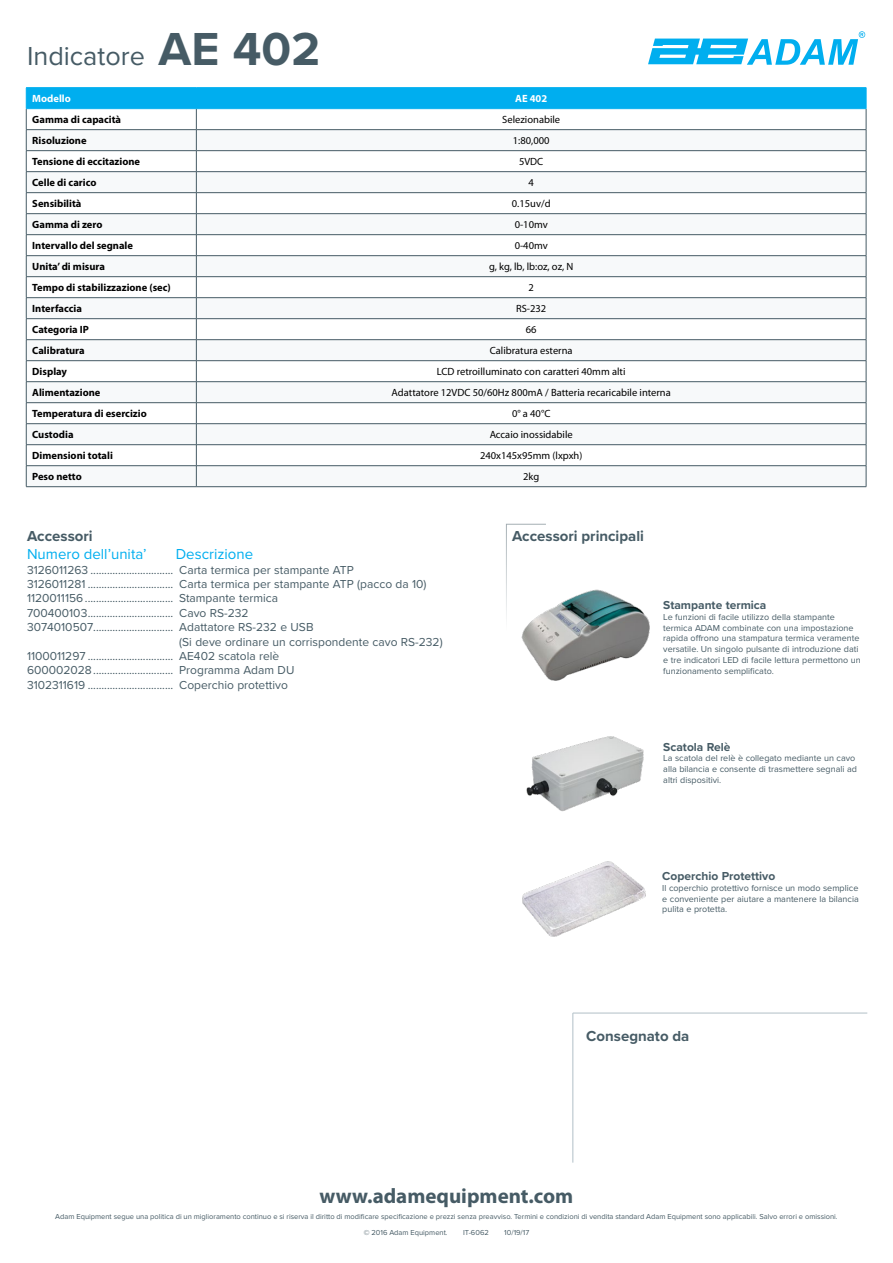
<style>
.page{position:relative;width:893px;height:1263px;background:#fff}
.page>*{position:absolute;margin:0;border:0;box-sizing:border-box;transform-origin:0 0}
.t1{font:27px "Proxima Nova";color:#465b65}
.t2{font:700 21px "Myriad Pro";color:#465b65}
.t3{font:700 15px "Proxima Nova";color:#465b65}
.t4{font:15px "Proxima Nova";color:#00aeef}
.t5{font:12px "Proxima Nova";color:#465b65}
.t6{font:700 12px "Proxima Nova";color:#465b65}
.t7{font:700 10.5px "Myriad Pro";color:#000}
.t8{font:10.5px "Myriad Pro";color:#000}
.t9{font:700 10.5px "Myriad Pro";color:#fff}
.t10{font:9px/10.8px "Proxima Nova";color:#465b65}
.t11{font:7.5px/15.5px "Proxima Nova";color:#465b65}
.s1{font-weight:700;font-size:48px}
</style>
<div class="page">
<hr style="left:26px;top:486px;width:170px;height:1px;background:#465b65">
<hr style="left:196px;top:486px;width:670px;height:1px;background:#465b65">
<hr style="left:26px;top:87px;width:170px;height:1px;background:#00aeef">
<hr style="left:196px;top:87px;width:670px;height:1px;background:#00aeef">
<svg style="left:26px;top:88px;width:841px;height:398px"></svg>
<hr style="left:26px;top:108px;width:170px;height:1px;background:#00aeef">
<hr style="left:196px;top:108px;width:670px;height:1px;background:#00aeef">
<svg style="left:648px;top:31px;width:217px;height:34px"></svg>
<img style="left:521px;top:589px;width:129px;height:92px">
<img style="left:526px;top:736px;width:118px;height:76px">
<img style="left:522px;top:861px;width:124px;height:76px">
<hr style="left:573px;top:1013px;width:294px;height:1px;background:#b1bfc7">
<hr style="left:573px;top:1013px;width:1px;height:149px;background:#b1bfc7">
<svg style="left:506px;top:523px;width:41px;height:109px"></svg>
<h1 class="t1" style="left:27px;top:36px;width:295px">Indicatore <span class="s1">AE 402</span></h1>
<p class="t9" style="left:32px;top:92px;width:40px">Modello</p>
<p class="t9" style="left:515px;top:92px;width:34px">AE 402</p>
<p class="t7" style="left:32px;top:113px;width:90px">Gamma di capacità</p>
<p class="t8" style="left:502px;top:113px;width:60px">Selezionabile</p>
<p class="t7" style="left:32px;top:134px;width:56px">Risoluzione</p>
<p class="t8" style="left:513px;top:134px;width:38px">1:80,000</p>
<p class="t7" style="left:32px;top:155px;width:109px">Tensione di eccitazione</p>
<p class="t8" style="left:519px;top:155px;width:26px">5VDC</p>
<p class="t7" style="left:32px;top:176px;width:66px">Celle di carico</p>
<p class="t8" style="left:528px;top:176px;width:7px">4</p>
<p class="t7" style="left:32px;top:197px;width:51px">Sensibilità</p>
<p class="t8" style="left:512px;top:197px;width:40px">0.15uv/d</p>
<p class="t7" style="left:32px;top:218px;width:72px">Gamma di zero</p>
<p class="t8" style="left:515px;top:218px;width:35px">0-10mv</p>
<p class="t7" style="left:32px;top:239px;width:102px">Intervallo del segnale</p>
<p class="t8" style="left:515px;top:239px;width:35px">0-40mv</p>
<p class="t7" style="left:32px;top:260px;width:74px">Unita’ di misura</p>
<p class="t8" style="left:489px;top:260px;width:86px">g, kg, lb, lb:oz, oz, N</p>
<p class="t7" style="left:32px;top:281px;width:140px">Tempo di stabilizzazione (sec)</p>
<p class="t8" style="left:528px;top:281px;width:7px">2</p>
<p class="t7" style="left:32px;top:302px;width:51px">Interfaccia</p>
<p class="t8" style="left:516px;top:302px;width:32px">RS-232</p>
<p class="t7" style="left:32px;top:323px;width:58px">Categoria IP</p>
<p class="t8" style="left:526px;top:323px;width:12px">66</p>
<p class="t7" style="left:32px;top:344px;width:54px">Calibratura</p>
<p class="t8" style="left:490px;top:344px;width:84px">Calibratura esterna</p>
<p class="t7" style="left:32px;top:365px;width:36px">Display</p>
<p class="t8" style="left:437px;top:365px;width:190px">LCD retroilluminato con caratteri 40mm alti</p>
<p class="t7" style="left:32px;top:386px;width:70px">Alimentazione</p>
<p class="t8" style="left:392px;top:386px;width:281px">Adattatore 12VDC 50/60Hz 800mA / Batteria recaricabile interna</p>
<p class="t7" style="left:32px;top:407px;width:116px">Temperatura di esercizio</p>
<p class="t8" style="left:512px;top:407px;width:40px">0° a 40°C</p>
<p class="t7" style="left:32px;top:428px;width:43px">Custodia</p>
<p class="t8" style="left:490px;top:428px;width:85px">Accaio inossidabile</p>
<p class="t7" style="left:32px;top:449px;width:82px">Dimensioni totali</p>
<p class="t8" style="left:480px;top:449px;width:104px">240x145x95mm (lxpxh)</p>
<p class="t7" style="left:32px;top:470px;width:51px">Peso netto</p>
<p class="t8" style="left:523px;top:470px;width:18px">2kg</p>
<p class="t3" style="left:27px;top:525px;width:67px">Accessori</p>
<p class="t4" style="left:27px;top:543px;width:121px">Numero dell’unita’</p>
<p class="t4" style="left:176px;top:543px;width:79px">Descrizione</p>
<p class="t5" style="left:27px;top:560px;width:328px">3126011263 .............................. Carta termica per stampante ATP</p>
<p class="t5" style="left:27px;top:575px;width:401px">3126011281 ............................... Carta termica per stampante ATP (pacco da 10)</p>
<p class="t5" style="left:27px;top:589px;width:253px">1120011156................................ Stampante termica</p>
<p class="t5" style="left:27px;top:604px;width:223px">700400103............................... Cavo RS-232</p>
<p class="t5" style="left:27px;top:618px;width:288px">3074010507............................. Adattatore RS-232 e USB</p>
<p class="t5" style="left:179px;top:632px;width:265px">(Si deve ordinare un corrispondente cavo RS-232)</p>
<p class="t5" style="left:27px;top:647px;width:254px">1100011297 ............................... AE402 scatola relè</p>
<p class="t5" style="left:27px;top:661px;width:269px">600002028............................. Programma Adam DU</p>
<p class="t5" style="left:27px;top:676px;width:262px">3102311619 ............................... Coperchio protettivo</p>
<p class="t3" style="left:512px;top:525px;width:133px">Accessori principali</p>
<p class="t6" style="left:663px;top:596px;width:105px">Stampante termica</p>
<p class="t10" style="left:663px;top:611px;width:199px">Le funzioni di facile utilizzo della stampante termica ADAM combinate con una impostazione rapida offrono una stampatura termica veramente versatile. Un singolo pulsante di introduzione dati e tre indicatori LED di facile lettura permettono un funzionamento semplificato.</p>
<p class="t6" style="left:663px;top:738px;width:69px">Scatola Relè</p>
<p class="t10" style="left:663px;top:753px;width:195px">La scatola del relè è collegato mediante un cavo alla bilancia e consente di trasmettere segnali ad altri dispositivi.</p>
<p class="t6" style="left:662px;top:867px;width:114px">Coperchio Protettivo</p>
<p class="t10" style="left:662px;top:882px;width:198px;text-align:justify">Il coperchio protettivo fornisce un modo semplice e conveniente per aiutare a mantenere la bilancia pulita e protetta.</p>
<p class="t3" style="left:586px;top:1024px;width:105px">Consegnato da</p>
<h2 class="t2" style="left:320px;top:1182px;width:255px">www.adamequipment.com</h2>
<p class="t11" style="left:364px;top:1209px;width:475px;text-indent:-308px">Adam Equipment segue una politica di un miglioramento continuo e si riserva il diritto di modificare specificazione e prezzi senza preavviso. Termini e condizioni di vendita standard Adam Equipment sono applicabili. Salvo errori e omissioni. © 2016 Adam Equipment.</p>
<p class="t11" style="left:463px;top:1224px;width:27px">IT-6062</p>
<p class="t11" style="left:504px;top:1224px;width:26px">10/19/17</p>
</div>
